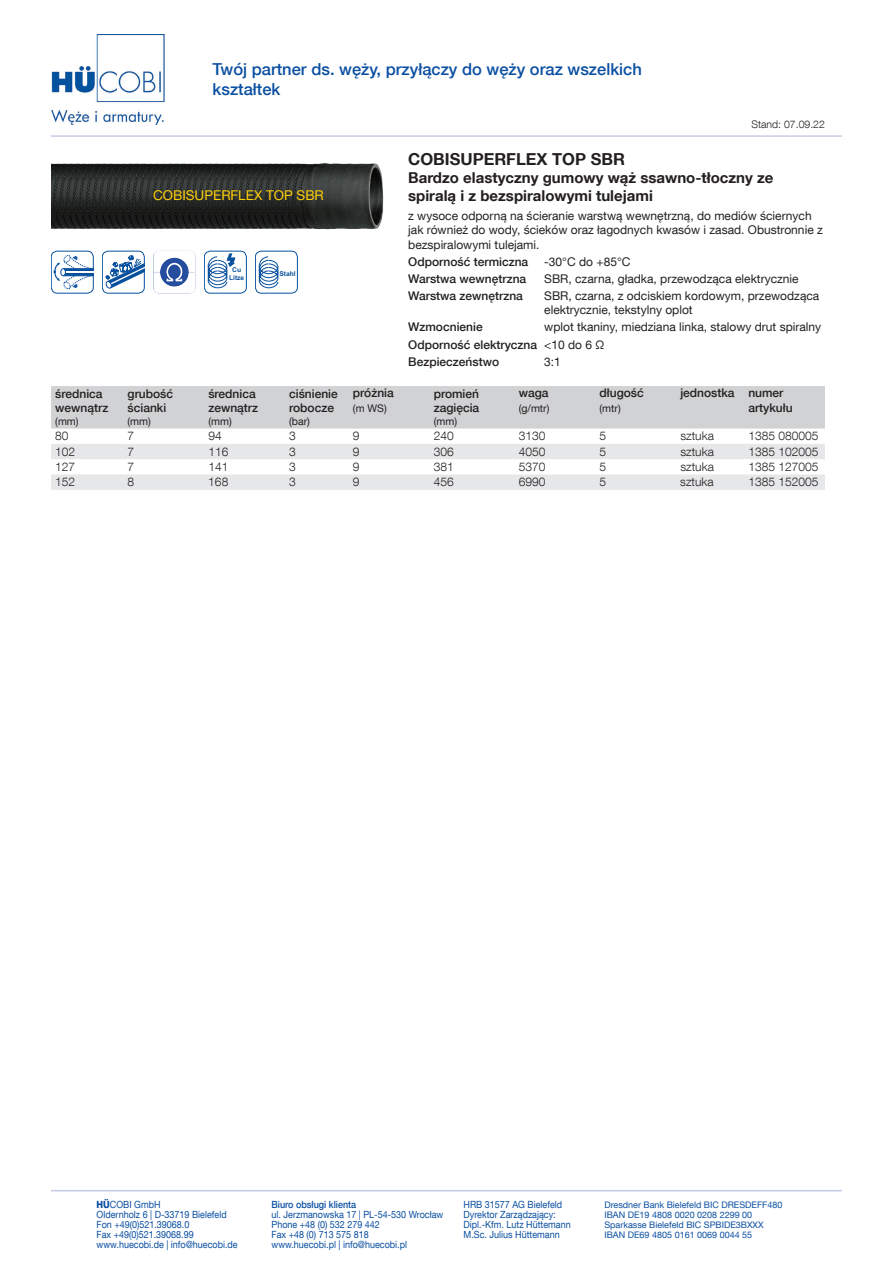
<style>
.page{position:relative;width:893px;height:1263px;background:#fff}
.page>*{position:absolute;margin:0;border:0;box-sizing:border-box;transform-origin:0 0}
.t1{font:500 16.5px/19.8px "Helvetica Neue LT Com";color:#0a4fa2}
.t2{font:700 16.5px "Helvetica Neue LT Com";color:#231f20}
.t3{font:700 15px/18px "Helvetica Neue LT Com";color:#231f20}
.t4{font:13.5px "Helvetica Neue LT Com";color:#fecf07}
.t5{font:12px/14.4px "Helvetica Neue LT Com";color:#231f20}
.t6{font:500 12px/14.4px "Helvetica Neue LT Com";color:#231f20}
.t7{font:300 12px "Helvetica Neue LT Com";color:#231f20}
.t8{font:10.5px "Helvetica Neue LT Com";color:#231f20}
.t9{font:300 10.5px "Helvetica Neue LT Com";color:#231f20}
.t10{font:9.9px "Helvetica Neue LT Com";color:#0a4fa2;scale:.91 1}
.t11{font:500 9.9px "Helvetica Neue LT Com";color:#0a4fa2;scale:.91 1}
.t12{font:9px "Helvetica Neue LT Com";color:#0a4fa2}
.t13{font:700 6.6px/7.9px "Arial";color:#08509e;text-align:center}
.s1{font-weight:500}
.s2{font-weight:800}
</style>
<div class="page">
<hr style="left:51px;top:1190px;width:791px;height:1px;background:#c7cbe6">
<img style="left:51px;top:34px;width:114px;height:90px">
<hr style="left:51px;top:135px;width:791px;height:2px;background:#c7cbe6">
<div style="left:51px;top:386px;width:774px;height:43px;background:#d1d2d4"></div>
<svg style="left:51px;top:444px;width:774px;height:46px"></svg>
<div style="left:51px;top:251px;width:43px;height:42px;border:1px solid #08509e;border-radius:6px"></div>
<svg style="left:54px;top:255px;width:40px;height:34px"></svg>
<img style="left:51px;top:163px;width:333px;height:67px">
<div style="left:102px;top:251px;width:43px;height:42px;border:1px solid #08509e;border-radius:6px"></div>
<svg style="left:105px;top:255px;width:40px;height:35px"></svg>
<img style="left:153px;top:251px;width:43px;height:42px">
<div style="left:204px;top:251px;width:43px;height:42px;border:1px solid #08509e;border-radius:6px"></div>
<svg style="left:208px;top:253px;width:28px;height:35px"></svg>
<div style="left:255px;top:251px;width:43px;height:42px;border:1px solid #08509e;border-radius:6px"></div>
<svg style="left:259px;top:256px;width:20px;height:32px"></svg>
<h1 class="t1" style="left:213px;top:59px;width:431px">Twój partner ds. węży, przyłączy do węży oraz wszelkich kształtek</h1>
<p class="t9" style="left:751px;top:118px;width:75px">Stand: 07.09.22</p>
<p class="t6" style="left:55px;top:386px;width:55px">średnica wewnątrz</p>
<p class="t8" style="left:55px;top:415px;width:25px">(mm)</p>
<p class="t4" style="left:153px;top:187px;width:172px">COBISUPERFLEX TOP SBR</p>
<p class="t13" style="left:229px;top:266px;width:17px">Cu<br>Litze</p>
<p class="t13" style="left:279px;top:269px;width:18px">Stahl</p>
<p class="t6" style="left:128px;top:386px;width:47px">grubość ścianki</p>
<p class="t8" style="left:128px;top:415px;width:25px">(mm)</p>
<p class="t6" style="left:208px;top:386px;width:51px">średnica zewnątrz</p>
<p class="t8" style="left:208px;top:415px;width:25px">(mm)</p>
<p class="t6" style="left:289px;top:386px;width:50px">ciśnienie robocze</p>
<p class="t8" style="left:289px;top:415px;width:22px">(bar)</p>
<p class="t6" style="left:353px;top:386px;width:42px">próżnia</p>
<p class="t8" style="left:353px;top:401px;width:35px">(m WS)</p>
<h1 class="t2" style="left:408px;top:149px;width:218px">COBISUPERFLEX TOP SBR</h1>
<p class="t3" style="left:408px;top:168px;width:367px">Bardzo elastyczny gumowy wąż ssawno-tłoczny ze spiralą i z bezspiralowymi tulejami</p>
<p class="t5" style="left:408px;top:208px;width:416px">z wysoce odporną na ścieranie warstwą wewnętrzną, do mediów ściernych jak również do wody, ścieków oraz łagodnych kwasów i zasad. Obustronnie z bezspiralowymi tulejami.</p>
<p class="t6" style="left:408px;top:254px;width:122px">Odporność termiczna</p>
<p class="t5" style="left:544px;top:254px;width:88px">-30°C do +85°C</p>
<p class="t6" style="left:408px;top:271px;width:120px">Warstwa wewnętrzna</p>
<p class="t5" style="left:544px;top:271px;width:256px">SBR, czarna, gładka, przewodząca elektrycznie</p>
<p class="t6" style="left:408px;top:288px;width:116px">Warstwa zewnętrzna</p>
<p class="t5" style="left:544px;top:288px;width:277px">SBR, czarna, z odciskiem kordowym, przewodząca elektrycznie, tekstylny oplot</p>
<p class="t6" style="left:408px;top:320px;width:76px">Wzmocnienie</p>
<p class="t5" style="left:408px;top:318px;width:414px;line-height:17.1px;text-indent:136px">wplot tkaniny, miedziana linka, stalowy drut spiralny<br><span class="s1">Odporność elektryczna</span> &lt;10 do 6 Ω<br><span class="s1">Bezpieczeństwo</span></p>
<p class="t5" style="left:544px;top:354px;width:18px">3:1</p>
<p class="t6" style="left:434px;top:386px;width:47px">promień zagięcia</p>
<p class="t8" style="left:434px;top:415px;width:25px">(mm)</p>
<p class="t6" style="left:519px;top:386px;width:31px">waga</p>
<p class="t8" style="left:519px;top:401px;width:32px">(g/mtr)</p>
<p class="t6" style="left:600px;top:386px;width:46px">długość</p>
<p class="t8" style="left:600px;top:401px;width:23px">(mtr)</p>
<p class="t6" style="left:748px;top:386px;width:46px;text-indent:-68px">jednostka numer artykułu</p>
<p class="t7" style="left:55px;top:429px;width:15px">80</p>
<p class="t7" style="left:128px;top:429px;width:8px">7</p>
<p class="t7" style="left:208px;top:429px;width:15px">94</p>
<p class="t7" style="left:289px;top:429px;width:8px">3</p>
<p class="t7" style="left:353px;top:429px;width:8px">9</p>
<p class="t7" style="left:434px;top:429px;width:22px">240</p>
<p class="t7" style="left:519px;top:429px;width:28px">3130</p>
<p class="t7" style="left:600px;top:429px;width:8px">5</p>
<p class="t7" style="left:680px;top:429px;width:35px">sztuka</p>
<p class="t7" style="left:748px;top:429px;width:72px">1385 080005</p>
<p class="t7" style="left:55px;top:444px;width:22px">102</p>
<p class="t7" style="left:128px;top:444px;width:8px">7</p>
<p class="t7" style="left:208px;top:444px;width:22px">116</p>
<p class="t7" style="left:289px;top:444px;width:8px">3</p>
<p class="t7" style="left:353px;top:444px;width:8px">9</p>
<p class="t7" style="left:434px;top:444px;width:22px">306</p>
<p class="t7" style="left:519px;top:444px;width:28px">4050</p>
<p class="t7" style="left:600px;top:444px;width:8px">5</p>
<p class="t7" style="left:680px;top:444px;width:35px">sztuka</p>
<p class="t7" style="left:748px;top:444px;width:72px">1385 102005</p>
<p class="t7" style="left:55px;top:459px;width:22px">127</p>
<p class="t7" style="left:128px;top:459px;width:8px">7</p>
<p class="t7" style="left:208px;top:459px;width:22px">141</p>
<p class="t7" style="left:289px;top:459px;width:8px">3</p>
<p class="t7" style="left:353px;top:459px;width:8px">9</p>
<p class="t7" style="left:434px;top:459px;width:22px">381</p>
<p class="t7" style="left:519px;top:459px;width:28px">5370</p>
<p class="t7" style="left:599px;top:459px;width:8px">5</p>
<p class="t7" style="left:680px;top:459px;width:35px">sztuka</p>
<p class="t7" style="left:748px;top:459px;width:72px">1385 127005</p>
<p class="t7" style="left:55px;top:475px;width:22px">152</p>
<p class="t7" style="left:128px;top:475px;width:8px">8</p>
<p class="t7" style="left:208px;top:475px;width:22px">168</p>
<p class="t7" style="left:289px;top:475px;width:8px">3</p>
<p class="t7" style="left:353px;top:475px;width:8px">9</p>
<p class="t7" style="left:434px;top:475px;width:22px">456</p>
<p class="t7" style="left:519px;top:475px;width:28px">6990</p>
<p class="t7" style="left:599px;top:475px;width:8px">5</p>
<p class="t7" style="left:680px;top:475px;width:35px">sztuka</p>
<p class="t7" style="left:748px;top:475px;width:72px">1385 152005</p>
<p class="t10" style="left:97px;top:1198px;width:72px"><span class="s2">HÜ</span>COBI GmbH</p>
<p class="t11" style="left:271px;top:1198px;width:95px">Biuro obsługi klienta</p>
<p class="t10" style="left:463px;top:1198px;width:110px">HRB 31577 AG Bielefeld</p>
<p class="t12" style="left:604px;top:1199px;width:180px">Dresdner Bank Bielefeld BIC DRESDEFF480</p>
<p class="t10" style="left:97px;top:1208px;width:145px">Oldernholz 6 | D-33719 Bielefeld</p>
<p class="t10" style="left:271px;top:1208px;width:190px">ul. Jerzmanowska 17 | PL-54-530 Wrocław</p>
<p class="t10" style="left:463px;top:1208px;width:103px">Dyrektor Zarządzający:</p>
<p class="t12" style="left:604px;top:1209px;width:149px">IBAN DE19 4808 0020 0208 2299 00</p>
<p class="t10" style="left:97px;top:1218px;width:104px">Fon +49(0)521.39068.0</p>
<p class="t10" style="left:271px;top:1218px;width:121px">Phone +48 (0) 532 279 442</p>
<p class="t10" style="left:463px;top:1218px;width:119px">Dipl.-Kfm. Lutz Hüttemann</p>
<p class="t12" style="left:604px;top:1219px;width:161px">Sparkasse Bielefeld BIC SPBIDE3BXXX</p>
<p class="t10" style="left:97px;top:1228px;width:108px">Fax +49(0)521.39068.99</p>
<p class="t10" style="left:271px;top:1228px;width:108px">Fax +48 (0) 713 575 818</p>
<p class="t10" style="left:463px;top:1228px;width:107px">M.Sc. Julius Hüttemann</p>
<p class="t12" style="left:604px;top:1229px;width:149px">IBAN DE69 4805 0161 0069 0044 55</p>
<p class="t10" style="left:97px;top:1239px;width:157px">www.huecobi.de | info@huecobi.de</p>
<p class="t10" style="left:271px;top:1239px;width:150px">www.huecobi.pl | info@huecobi.pl</p>
</div>
